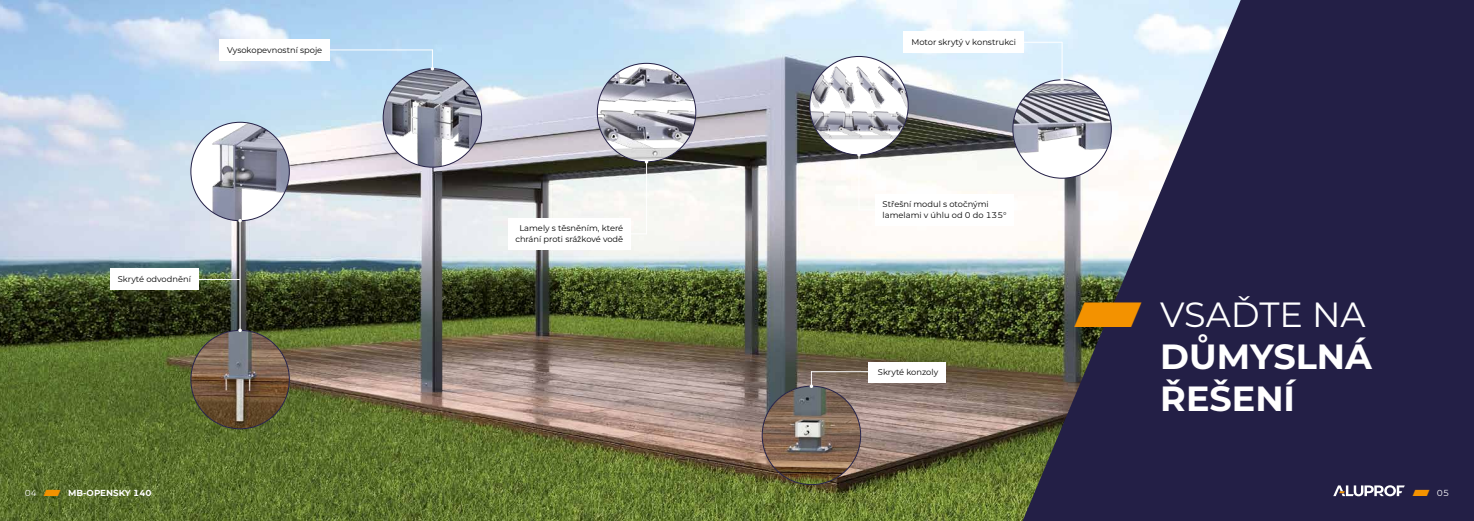
<style>
.page{position:relative;width:1474px;height:521px;background:#fff}
.page>*{position:absolute;margin:0;border:0;box-sizing:border-box;transform-origin:0 0}
.t1{font:700 35px/42px "Aluprof Sans";color:#fff}
.t2{font:700 8.75px "Aluprof Sans";color:#fff}
.t3{font:8.75px "Aluprof Sans";color:#fff}
.t4{font:8.31px/10.5px "Aluprof Sans";color:#000;text-align:center}
.s1{font-weight:400;color:#f39200}
.s2{font-weight:400}
.s3{color:#f39200}
.s4{font-weight:700;color:#f39200}
</style>
<div class="page">
<div style="left:1240px;top:0;width:233px;height:521px;background:#231f46"></div>
<img style="left:0;top:0;width:1240px;height:521px">
<div style="left:110px;top:268px;width:88px;height:22px;background:#fff"></div>
<div style="left:508px;top:218px;width:122px;height:32px;background:#fff"></div>
<div style="left:875px;top:194px;width:139px;height:32px;background:#fff"></div>
<div style="left:219px;top:39px;width:111px;height:22px;background:#fff"></div>
<div style="left:902px;top:31px;width:121px;height:22px;background:#fff"></div>
<div style="left:868px;top:362px;width:77px;height:20px;background:#fff"></div>
<img style="left:762px;top:386px;width:98px;height:99px;border-radius:49px">
<img style="left:191px;top:122px;width:98px;height:99px;border-radius:49px">
<img style="left:191px;top:330px;width:98px;height:99px;border-radius:49px">
<img style="left:809px;top:56px;width:99px;height:99px;border-radius:49px">
<img style="left:597px;top:63px;width:98px;height:99px;border-radius:49px">
<img style="left:1012px;top:80px;width:99px;height:98px;border-radius:49px">
<img style="left:383px;top:69px;width:98px;height:98px;border-radius:49px">
<hr style="left:198px;top:279px;width:42px;height:1px;background:#fff">
<hr style="left:329px;top:49px;width:104px;height:1px;background:#fff">
<hr style="left:1022px;top:42px;width:40px;height:1px;background:#fff">
<hr style="left:811px;top:371px;width:58px;height:1px;background:#fff">
<svg style="left:630px;top:233px;width:16px;height:1px"></svg>
<svg style="left:859px;top:210px;width:16px;height:1px"></svg>
<hr style="left:240px;top:221px;width:1px;height:109px;background:#fff">
<svg style="left:238px;top:328px;width:4px;height:4px"></svg>
<svg style="left:430px;top:50px;width:4px;height:20px"></svg>
<hr style="left:1061px;top:42px;width:1px;height:38px;background:#fff">
<svg style="left:809px;top:371px;width:4px;height:17px"></svg>
<hr style="left:646px;top:162px;width:1px;height:72px;background:#fff">
<hr style="left:858px;top:155px;width:1px;height:55px;background:#fff">
<svg style="left:1333px;top:485px;width:71px;height:11px"></svg>
<p class="t4" style="left:227px;top:44px;width:97px">Vysokopevnostní spoje</p>
<p class="t4" style="left:118px;top:274px;width:75px">Skryté odvodnění</p>
<p class="t4" style="left:515px;top:223px;width:109px">Lamely s těsněním, které chrání proti srážkové vodě</p>
<p class="t4" style="left:911px;top:37px;width:106px">Motor skrytý v konstrukci</p>
<p class="t4" style="left:882px;top:199px;width:126px;text-align:left">Střešní modul s otočnými lamelami v úhlu od 0 do 135°</p>
<p class="t4" style="left:878px;top:366px;width:62px">Skryté konzoly</p>
<h1 class="t1" style="left:1160px;top:292px;width:213px;text-indent:-86px"><span class="s1">⸠</span> <span class="s2">VSAĎTE NA<br></span>DŮMYSLNÁ<br>ŘEŠENÍ</h1>
<p class="t2" style="left:25px;top:487px;width:128px"><span class="s2">04</span> <span class="s3">⸠</span> MB-OPENSKY 140</p>
<p class="t3" style="left:1412px;top:487px;width:38px"><span class="s4">⸠</span> 05</p>
</div>
